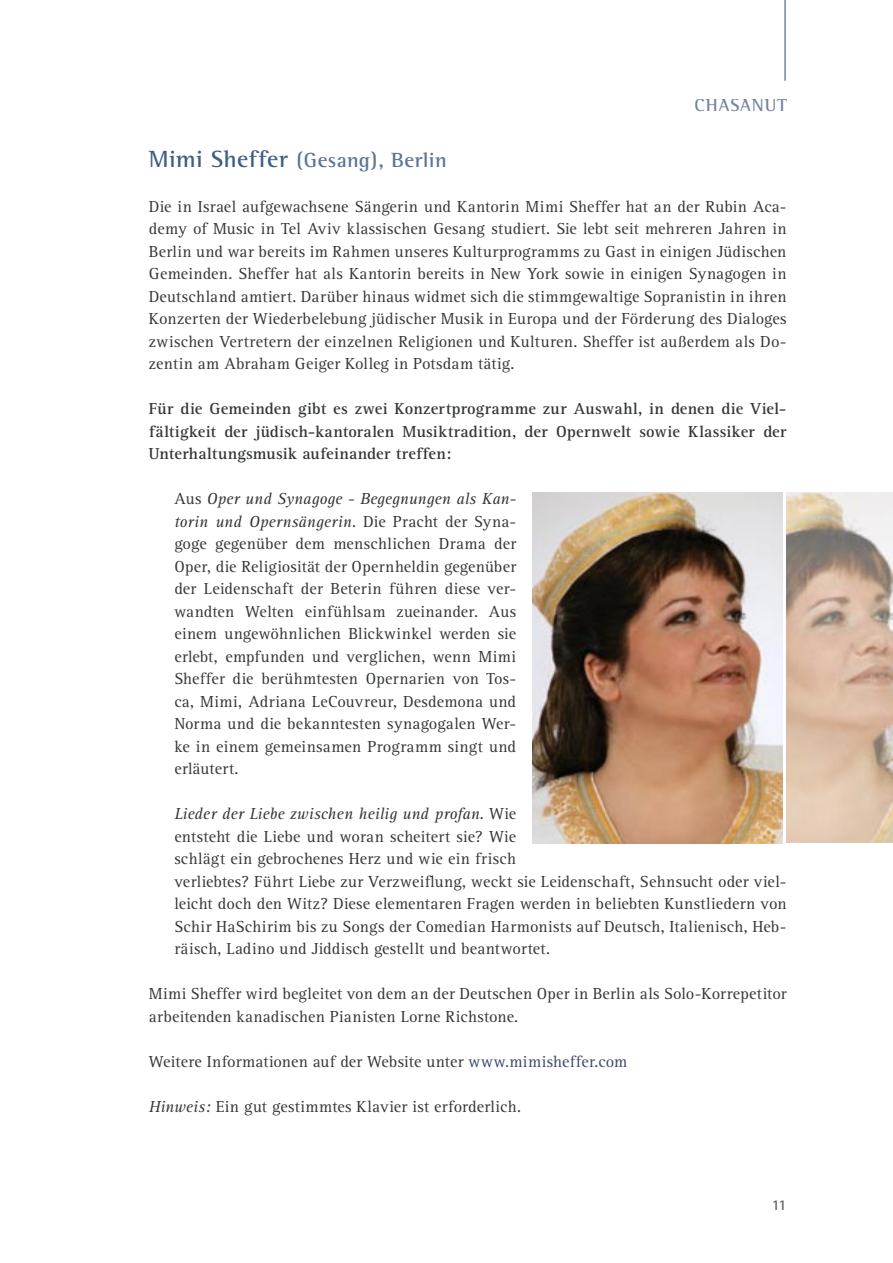
<style>
.page{position:relative;width:893px;height:1263px;background:#fff}
.page>*{position:absolute;margin:0;border:0;box-sizing:border-box;transform-origin:0 0}
.t1{font:700 21px "Rotis Semi Serif";letter-spacing:.02em;color:#5b7696}
.t2{font:700 18px "Rotis Semi Serif";letter-spacing:.05em;color:#73849b}
.t3{font:16.5px/22.5px "Rotis Serif";letter-spacing:.015em;color:#343738;text-align:justify}
.t4{font:700 16.5px/22.5px "Rotis Serif";letter-spacing:.01em;color:#343738;text-align:justify}
.t5{font:700 15px "Rotis Sans Serif";color:#616468}
.s1{font-size:24px;color:#3e6182}
.s2{font-style:italic}
.s3{color:#3b4a68}
</style>
<div class="page">
<img style="left:532px;top:492px;width:250px;height:351px">
<img style="left:787px;top:492px;width:106px;height:350px">
<hr style="left:784px;top:0;width:2px;height:81px;background:#3e6182">
<p class="t2" style="left:695px;top:95px;width:94px">CHASANUT</p>
<p class="t1" style="left:149px;top:147px;width:299px"><span class="s1">Mimi Sheffer</span> (Gesang), Berlin</p>
<p class="t3" style="left:149px;top:195px;width:639px">Die in Israel aufgewachsene Sängerin und Kantorin Mimi Sheffer hat an der Rubin Aca&shy;demy of Music in Tel Aviv klassischen Gesang studiert. Sie lebt seit mehreren Jahren in Berlin und war bereits im Rahmen unseres Kulturprogramms zu Gast in einigen Jüdischen Gemeinden. Sheffer hat als Kantorin bereits in New York sowie in einigen Synagogen in Deutschland amtiert. Darüber hinaus widmet sich die stimmgewaltige Sopranistin in ihren Konzerten der Wiederbelebung jüdischer Musik in Europa und der Förderung des Dialoges zwischen Vertretern der einzelnen Religionen und Kulturen. Sheffer ist außerdem als Do&shy;zentin am Abraham Geiger Kolleg in Potsdam tätig.</p>
<p class="t4" style="left:149px;top:398px;width:639px">Für die Gemeinden gibt es zwei Konzertprogramme zur Auswahl, in denen die Viel&shy;fältigkeit der jüdisch-kantoralen Musiktradition, der Opernwelt sowie Klassiker der Unterhaltungsmusik aufeinander treffen:</p>
<p class="t3" style="left:174px;top:488px;width:343px">Aus <span class="s2">Oper und Synagoge - Begegnungen als Kan&shy;torin und Opernsängerin</span>. Die Pracht der Syna&shy;goge gegenüber dem menschlichen Drama der Oper, die Religiosität der Opernheldin gegenüber der Leidenschaft der Beterin führen diese ver&shy;wandten Welten einfühlsam zueinander. Aus einem ungewöhnlichen Blickwinkel werden sie erlebt, empfunden und verglichen, wenn Mimi Sheffer die berühmtesten Opernarien von Tos&shy;ca, Mimi, Adriana LeCouvreur, Desdemona und Norma und die bekanntesten synagogalen Wer&shy;ke in einem gemeinsamen Programm singt und erläutert.</p>
<p class="t3" style="left:174px;top:803px;width:614px;text-align:left"><span class="s2">Lieder der Liebe zwischen heilig und profan</span>. Wie<br>entsteht die Liebe und woran scheitert sie? Wie<br>schlägt ein gebrochenes Herz und wie ein frisch<br>verliebtes? Führt Liebe zur Verzweiflung, weckt sie Leidenschaft, Sehnsucht oder viel&shy;leicht doch den Witz? Diese elementaren Fragen werden in beliebten Kunstliedern von Schir HaSchirim bis zu Songs der Comedian Harmonists auf Deutsch, Italienisch, Heb&shy;räisch, Ladino und Jiddisch gestellt und beantwortet.</p>
<p class="t3" style="left:149px;top:983px;width:639px">Mimi Sheffer wird begleitet von dem an der Deutschen Oper in Berlin als Solo-Korrepetitor arbeitenden kanadischen Pianisten Lorne Richstone.</p>
<p class="t3" style="left:149px;top:1050px;width:480px">Weitere Informationen auf der Website unter <span class="s3">www.mimisheffer.com</span></p>
<p class="t3" style="left:149px;top:1095px;width:374px"><span class="s2">Hinweis:</span> Ein gut gestimmtes Klavier ist erforderlich.</p>
<p class="t5" style="left:772px;top:1195px;width:16px">11</p>
</div>
